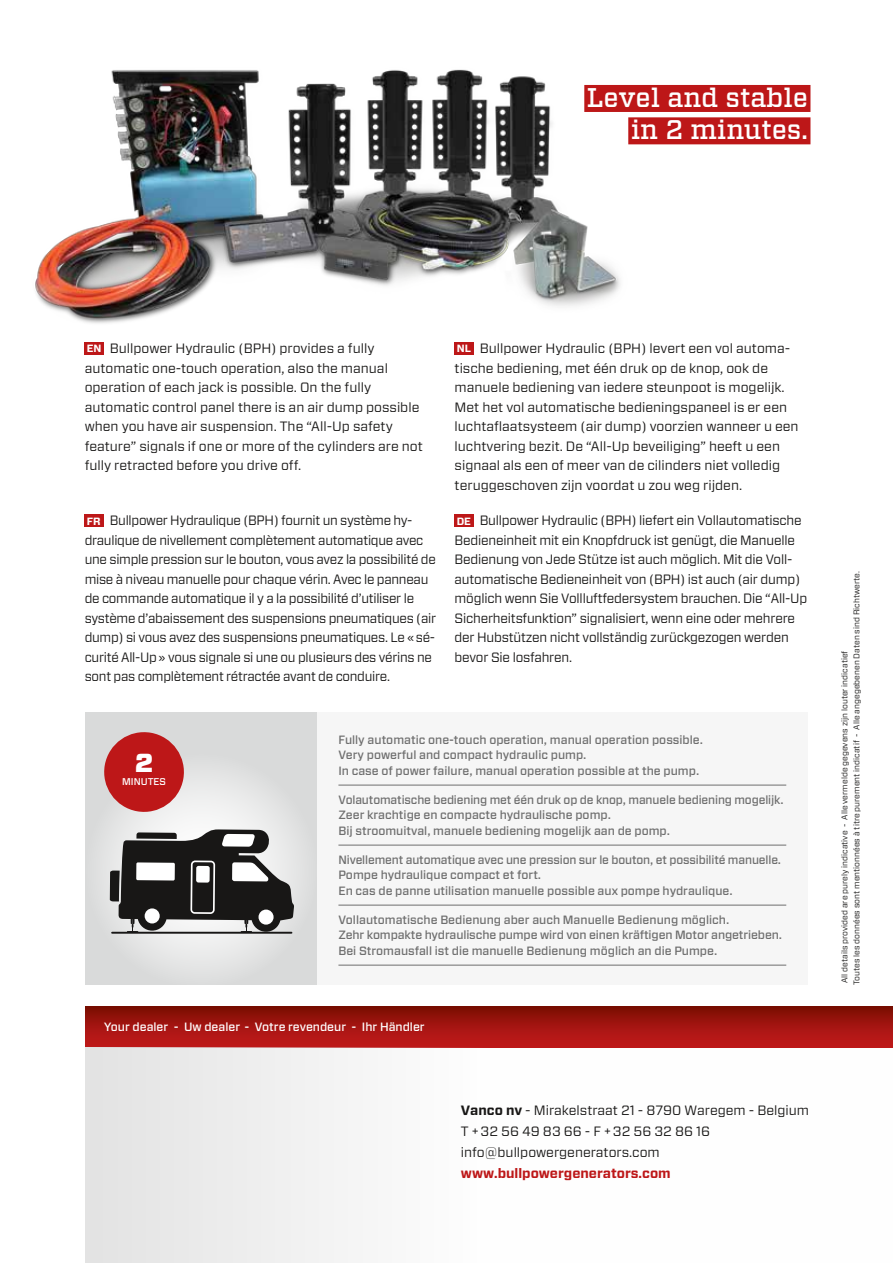
<style>
.page{position:relative;width:893px;height:1263px;background:#fff}
.page>*{position:absolute;margin:0;border:0;box-sizing:border-box;transform-origin:0 0}
.t1{font:500 27px/32.4px "Vitesse";color:#fff;text-align:right}
.t2{font:900 26.1px "Vitesse Sans";color:#fff}
.t3{font:13.5px/19.5px "Vitesse Sans";letter-spacing:-.015em;color:#181716}
.t4{font:13.5px/19.5px "Vitesse Sans";letter-spacing:-.015em;color:#181716;scale:.96 1}
.t5{font:700 13.5px "Vitesse Sans";color:#bd1718}
.t6{font:500 12px/15.8px "Vitesse Sans";color:#6e6e6e}
.t7{font:500 12px "Vitesse Sans";color:#fff}
.t8{font:500 9.75px "Vitesse Sans";color:#fff}
.t9{font:8.25px/12px "Vitesse Sans";color:#181716}
.s1{font-weight:700;font-size:10.5px;color:#fff}
.s2{font-weight:700}
</style>
<div class="page">
<img style="left:35px;top:69px;width:636px;height:286px">
<div style="left:85px;top:713px;width:232px;height:272px;background:#d9dada"></div>
<div style="left:85px;top:1006px;width:808px;height:41px;background:linear-gradient(to bottom,#7c0e02,#c61a1d)"></div>
<div style="left:85px;top:1047px;width:808px;height:216px;background:linear-gradient(to right,#e9e9e9,#fff)"></div>
<div style="left:85px;top:342px;width:19px;height:13px;background:#bd1718"></div>
<div style="left:85px;top:514px;width:19px;height:13px;background:#bd1718"></div>
<div style="left:455px;top:342px;width:19px;height:13px;background:#bd1718"></div>
<div style="left:455px;top:514px;width:19px;height:13px;background:#bd1718"></div>
<div style="left:584px;top:85px;width:226px;height:27px;background:#bd1718"></div>
<div style="left:628px;top:117px;width:182px;height:27px;background:#bd1718"></div>
<svg style="left:85px;top:753px;width:232px;height:235px;fill:#e3e4e4"></svg>
<svg style="left:110px;top:829px;width:184px;height:103px;background:#696968"></svg>
<hr style="left:112px;top:932px;width:179px;height:2px;background:#181716">
<div style="left:317px;top:713px;width:490px;height:272px;background:#f6f6f6"></div>
<hr style="left:338px;top:785px;width:448px;height:1px;background:#6e6e6e">
<hr style="left:338px;top:845px;width:448px;height:1px;background:#6e6e6e">
<hr style="left:338px;top:905px;width:448px;height:1px;background:#6e6e6e">
<hr style="left:338px;top:965px;width:448px;height:1px;background:#6e6e6e">
<svg style="left:101px;top:732px;width:86px;height:83px"></svg>
<h1 class="t1" style="left:587px;top:81px;width:223px">Level and stable in 2 minutes.</h1>
<p class="t3" style="left:85px;top:338px;width:340px"><span class="s1">EN</span> Bullpower Hydraulic (BPH) provides a fully automatic one-touch operation, also the manual operation of each jack is possible. On the fully automatic control panel there is an air dump possible when you have air suspension. The “All-Up safety feature” signals if one or more of the cylinders are not fully retracted before you drive off.</p>
<p class="t4" style="left:85px;top:511px;width:368px"><span class="s1">FR</span> Bullpower Hydraulique (BPH) fournit un système hy&shy;draulique de nivellement complètement automatique avec une simple pression sur le bouton, vous avez la possibilité de mise à niveau manuelle pour chaque vérin. Avec le panneau de commande automatique il y a la possibilité d’utiliser le système d’abaissement des suspensions pneumatiques (air dump) si vous avez des suspensions pneumatiques. Le « sé&shy;curité All-Up » vous signale si une ou plusieurs des vérins ne sont pas complètement rétractée avant de conduire.</p>
<p class="t3" style="left:455px;top:338px;width:346px"><span class="s1">NL</span> Bullpower Hydraulic (BPH) levert een vol automa&shy;tische bediening, met één druk op de knop, ook de manuele bediening van iedere steunpoot is mogelijk.<br>Met het vol automatische bedieningspaneel is er een luchtaflaatsysteem (air dump) voorzien wanneer u een luchtvering bezit. De “All-Up beveiliging” heeft u een signaal als een of meer van de cilinders niet volledig teruggeschoven zijn voordat u zou weg rijden.</p>
<p class="t3" style="left:455px;top:511px;width:354px"><span class="s1">DE</span> Bullpower Hydraulic (BPH) liefert ein Vollautomatische Bedieneinheit mit ein Knopfdruck ist genügt, die Manuelle Bedienung von Jede Stütze ist auch möglich. Mit die Voll&shy;automatische Bedieneinheit von (BPH) ist auch (air dump) möglich wenn Sie Vollluftfedersystem brauchen. Die “All-Up Sicherheitsfunktion” signalisiert, wenn eine oder mehrere der Hubstützen nicht vollständig zurückgezogen werden bevor Sie losfahren.</p>
<h2 class="t2" style="left:135px;top:746px;width:20px">2</h2>
<p class="t8" style="left:122px;top:775px;width:45px">MINUTES</p>
<p class="t6" style="left:338px;top:732px;width:366px">Fully automatic one-touch operation, manual operation possible.<br>Very powerful and compact hydraulic pump.<br>In case of power failure, manual operation possible at the pump.</p>
<p class="t6" style="left:338px;top:792px;width:447px">Volautomatische bediening met één druk op de knop, manuele bediening mogelijk.<br>Zeer krachtige en compacte hydraulische pomp.<br>Bij stroomuitval, manuele bediening mogelijk aan de pomp.</p>
<p class="t6" style="left:338px;top:852px;width:444px">Nivellement automatique avec une pression sur le bouton, et possibilité manuelle.<br>Pompe hydraulique compact et fort.<br>En cas de panne utilisation manuelle possible aux pompe hydraulique.</p>
<p class="t6" style="left:338px;top:912px;width:445px">Vollautomatische Bedienung aber auch Manuelle Bedienung möglich.<br>Zehr kompakte hydraulische pumpe wird von einen kräftigen Motor angetrieben.<br>Bei Stromausfall ist die manuelle Bedienung möglich an die Pumpe.</p>
<p class="t7" style="left:104px;top:1019px;width:322px">Your dealer - Uw dealer - Votre revendeur - Ihr Händler</p>
<p class="t3" style="left:461px;top:1099px;width:350px;line-height:21px"><span class="s2">Vanco nv</span> - Mirakelstraat 21 - 8790 Waregem - Belgium<br>T + 32 56 49 83 66 - F + 32 56 32 86 16 info@bullpowergenerators.com</p>
<p class="t5" style="left:461px;top:1164px;width:211px">www.bullpowergenerators.com</p>
<p class="t9" style="left:839px;top:985px;width:415px;rotate:-90deg">All details provided are purely indicative - Alle vermelde gegevens zijn louter indicatief<br>Toutes les données sont mentionnées à titre purement indicatif - Alle angegebenen Daten sind Richtwerte.</p>
</div>
